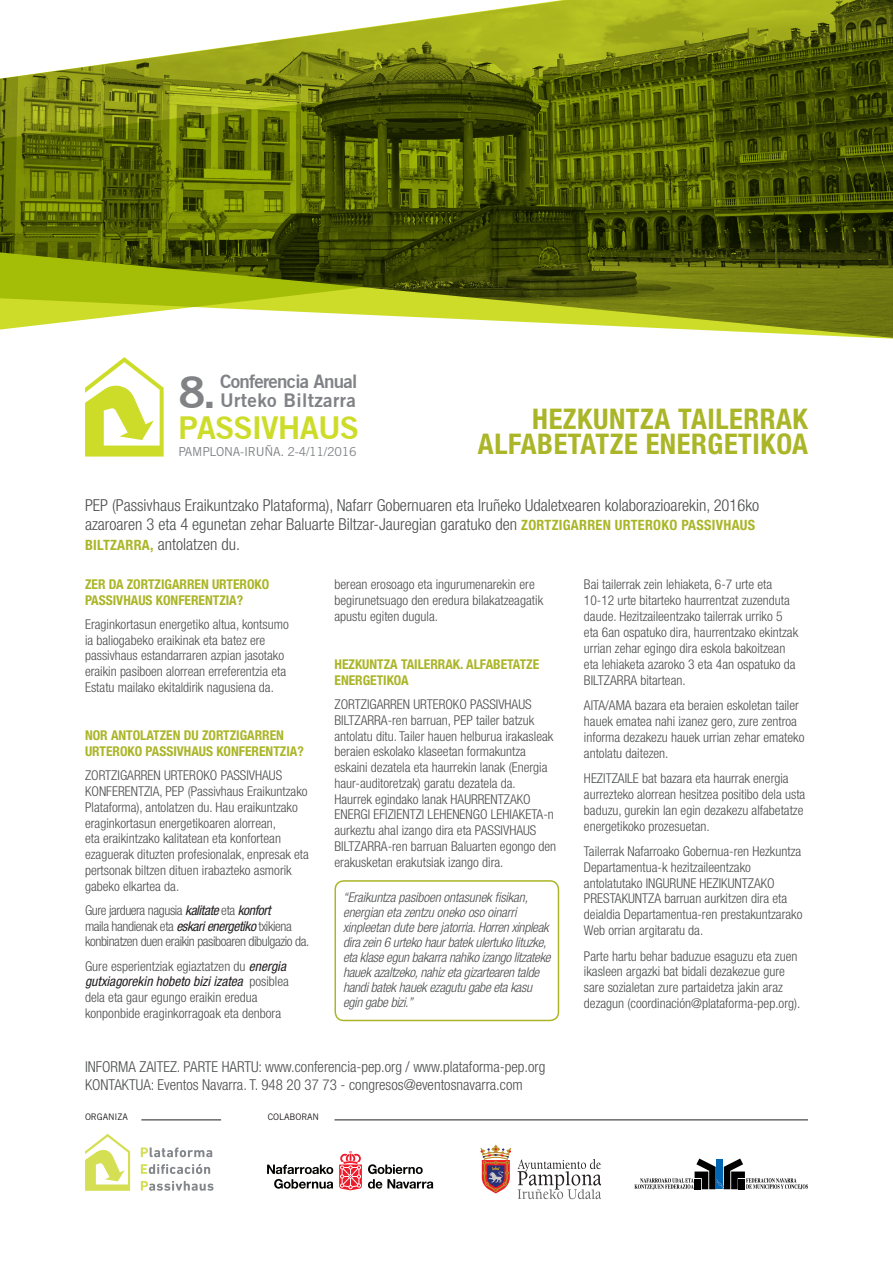
<style>
.page{position:relative;width:893px;height:1263px;background:#fff}
.page>*{position:absolute;margin:0;border:0;box-sizing:border-box;transform-origin:0 0}
.t1{font:44.25px "Trade Gothic Bold Two";color:#808285}
.t2{font:31.5px "Trade Gothic Bold Two";letter-spacing:-.03em;color:#cddc28}
.t3{font:700 condensed 28.5px "Helvetica Neue";letter-spacing:.02em;color:#aab527}
.t4{font:19.05px "Trade Gothic Bold Two";letter-spacing:.02em;color:#808285}
.t5{font:18.75px "Trade Gothic Bold Two";letter-spacing:-.04em;color:#808285}
.t6{font:300 condensed 16.5px/19.5px "Helvetica Neue";color:#4b4c4d}
.t7{font:300 condensed 15px/18px "Helvetica Neue";color:#4b4c4d}
.t8{font:300 condensed 13.5px/15.8px "Helvetica Neue";color:#4b4c4d}
.t9{font:italic 300 condensed 13.5px/15px "Helvetica Neue";letter-spacing:-.02em;color:#4b4c4d}
.t10{font:700 condensed 13.5px/15.8px "Helvetica Neue";color:#aab527}
.t11{font:300 condensed 13.5px/15.8px "Helvetica Neue";letter-spacing:-.03em;color:#4b4c4d}
.t12{font:12.3px "Trade Gothic LT Std";letter-spacing:-.02em;color:#808285}
.t13{font:9px "Trade Gothic LT Std";letter-spacing:-.01em;color:#231f20}
.s1{font-weight:700;font-size:14.25px;color:#aab527}
.s2{font-weight:400;font-style:italic;color:#231f20}
</style>
<div class="page">
<svg style="left:0;top:0;width:893px;height:339px;background:#778228"></svg>
<svg style="left:85px;top:357px;width:79px;height:100px"></svg>
<svg style="left:339px;top:1151px;width:23px;height:39px"></svg>
<svg style="left:368px;top:1164px;width:65px;height:24px"></svg>
<svg style="left:267px;top:1164px;width:66px;height:25px"></svg>
<svg style="left:480px;top:1144px;width:31px;height:49px"></svg>
<svg style="left:518px;top:1159px;width:83px;height:40px"></svg>
<svg style="left:634px;top:1158px;width:174px;height:31px"></svg>
<svg style="left:141px;top:1147px;width:71px;height:10px"></svg>
<svg style="left:141px;top:1164px;width:69px;height:10px"></svg>
<svg style="left:141px;top:1181px;width:73px;height:10px"></svg>
<svg style="left:85px;top:1134px;width:45px;height:57px"></svg>
<hr style="left:141px;top:1119px;width:80px;height:1px;background:#231f20">
<hr style="left:334px;top:1119px;width:474px;height:1px;background:#231f20">
<div style="left:334px;top:880px;width:225px;height:141px;border:2px solid #abb527;border-radius:9px"></div>
<p class="t1" style="left:178px;top:364px;width:39px">8.</p>
<p class="t5" style="left:220px;top:370px;width:139px">Conferencia Anual</p>
<p class="t4" style="left:220px;top:389px;width:137px">Urteko Biltzarra</p>
<p class="t2" style="left:178px;top:408px;width:182px">PASSIVHAUS</p>
<p class="t12" style="left:178px;top:444px;width:180px">PAMPLONA-IRUÑA. 2-4/11/2016</p>
<p class="t3" style="left:532px;top:402px;width:277px">HEZKUNTZA TAILERRAK</p>
<p class="t3" style="left:478px;top:427px;width:331px">ALFABETATZE ENERGETIKOA</p>
<p class="t6" style="left:85px;top:495px;width:676px">PEP (Passivhaus Eraikuntzako Plataforma), Nafarr Gobernuaren eta Iruñeko Udaletxearen kolaborazioarekin, 2016ko azaroaren 3 eta 4 egunetan zehar Baluarte Biltzar-Jauregian garatuko den <span class="s1">ZORTZIGARREN URTEROKO PASSIVHAUS<br>BILTZARRA,</span> antolatzen du.</p>
<p class="t10" style="left:85px;top:576px;width:186px">ZER DA ZORTZIGARREN URTEROKO<br>PASSIVHAUS KONFERENTZIA?</p>
<p class="t8" style="left:85px;top:616px;width:205px">Eraginkortasun energetiko altua, kontsumo ia baliogabeko eraikinak eta batez ere passivhaus estandarraren azpian jasotako eraikin pasiboen alorrean erreferentzia eta Estatu mailako ekitaldirik nagusiena da.</p>
<p class="t10" style="left:85px;top:728px;width:34px">NOR ANTOLATZEN</p>
<p class="t10" style="left:85px;top:728px;width:220px;text-indent:99px">DU ZORTZIGARREN<br>URTEROKO PASSIVHAUS KONFERENTZIA?</p>
<p class="t8" style="left:85px;top:768px;width:225px">ZORTZIGARREN URTEROKO PASSIVHAUS KONFERENTZIA, PEP (Passivhaus Eraikuntzako Plataforma), antolatzen du. Hau eraikuntzako eraginkortasun energetikoaren alorrean,<br>eta eraikintzako kalitatean eta konfortean ezaguerak dituzten profesionalak, enpresak eta pertsonak biltzen dituen irabazteko asmorik gabeko elkartea da.</p>
<p class="t11" style="left:85px;top:902px;width:226px">Gure jarduera nagusia <span class="s2">kalitate</span> eta <span class="s2">konfort<br></span>maila handienak eta <span class="s2">eskari energetiko</span> txikiena konbinatzen duen eraikin pasiboaren dibulgazio da.</p>
<p class="t8" style="left:85px;top:958px;width:205px">Gure esperientziak egiaztatzen du <span class="s2">energia gutxiagorekin hobeto bizi izatea</span> posiblea dela eta gaur egungo eraikin eredua konponbide eraginkorragoak eta denbora</p>
<p class="t8" style="left:334px;top:576px;width:210px">berean erosoago eta ingurumenarekin ere begirunetsuago den eredura bilakatzeagatik apustu egiten dugula.</p>
<p class="t10" style="left:334px;top:656px;width:206px">HEZKUNTZA TAILERRAK. ALFABETATZE<br>ENERGETIKOA</p>
<p class="t8" style="left:334px;top:696px;width:223px">ZORTZIGARREN URTEROKO PASSIVHAUS BILTZARRA-ren barruan, PEP tailer batzuk antolatu ditu. Tailer hauen helburua irakasleak beraien eskolako klaseetan formakuntza eskaini dezatela eta haurrekin lanak (Energia haur-auditoretzak) garatu dezatela da.<br>Haurrek egindako lanak HAURRENTZAKO ENERGI EFIZIENTZI LEHENENGO LEHIAKETA-n aurkeztu ahal izango dira eta PASSIVHAUS BILTZARRA-ren barruan Baluarten egongo den erakusketan erakutsiak izango dira.</p>
<p class="t9" style="left:343px;top:890px;width:209px">“Eraikuntza pasiboen ontasunek fisikan, energian eta zentzu oneko oso oinarri xinpleetan dute bere jatorria. Horren xinpleak dira zein 6 urteko haur batek ulertuko lituzke, eta klase egun bakarra nahiko izango litzateke hauek azaltzeko, nahiz eta gizartearen talde handi batek hauek ezagutu gabe eta kasu egin gabe bizi.”</p>
<p class="t7" style="left:85px;top:1057px;width:462px">INFORMA ZAITEZ. PARTE HARTU: www.conferencia-pep.org / www.plataforma-pep.org<br>KONTAKTUA: Eventos Navarra. T. 948 20 37 73 - congresos@eventosnavarra.com</p>
<p class="t13" style="left:85px;top:1111px;width:44px">ORGANIZA</p>
<p class="t13" style="left:268px;top:1111px;width:53px">COLABORAN</p>
<p class="t8" style="left:584px;top:576px;width:216px">Bai tailerrak zein lehiaketa, 6-7 urte eta 10-12 urte bitarteko haurrentzat zuzenduta daude. Hezitzaileentzako tailerrak urriko 5 eta 6an ospatuko dira, haurrentzako ekintzak urrian zehar egingo dira eskola bakoitzean eta lehiaketa azaroko 3 eta 4an ospatuko da BILTZARRA bitartean.</p>
<p class="t8" style="left:584px;top:697px;width:222px">AITA/AMA bazara eta beraien eskoletan tailer hauek ematea nahi izanez gero, zure zentroa informa dezakezu hauek urrian zehar emateko antolatu daitezen.</p>
<p class="t8" style="left:584px;top:770px;width:223px">HEZITZAILE bat bazara eta haurrak energia aurrezteko alorrean hesitzea positibo dela usta baduzu, gurekin lan egin dezakezu alfabetatze energetikoko prozesuetan.</p>
<p class="t8" style="left:584px;top:843px;width:220px">Tailerrak Nafarroako Gobernua-ren Hezkuntza Departamentua-k hezitzaileentzako antolatutako INGURUNE HEZIKUNTZAKO PRESTAKUNTZA barruan aurkitzen dira eta deialdia Departamentua-ren prestakuntzarako Web orrian argitaratu da.</p>
<p class="t8" style="left:584px;top:948px;width:218px">Parte hartu behar baduzue esaguzu eta zuen ikasleen argazki bat bidali dezakezue gure sare sozialetan zure partaidetza jakin araz dezagun (coordinación@plataforma-pep.org).</p>
</div>
